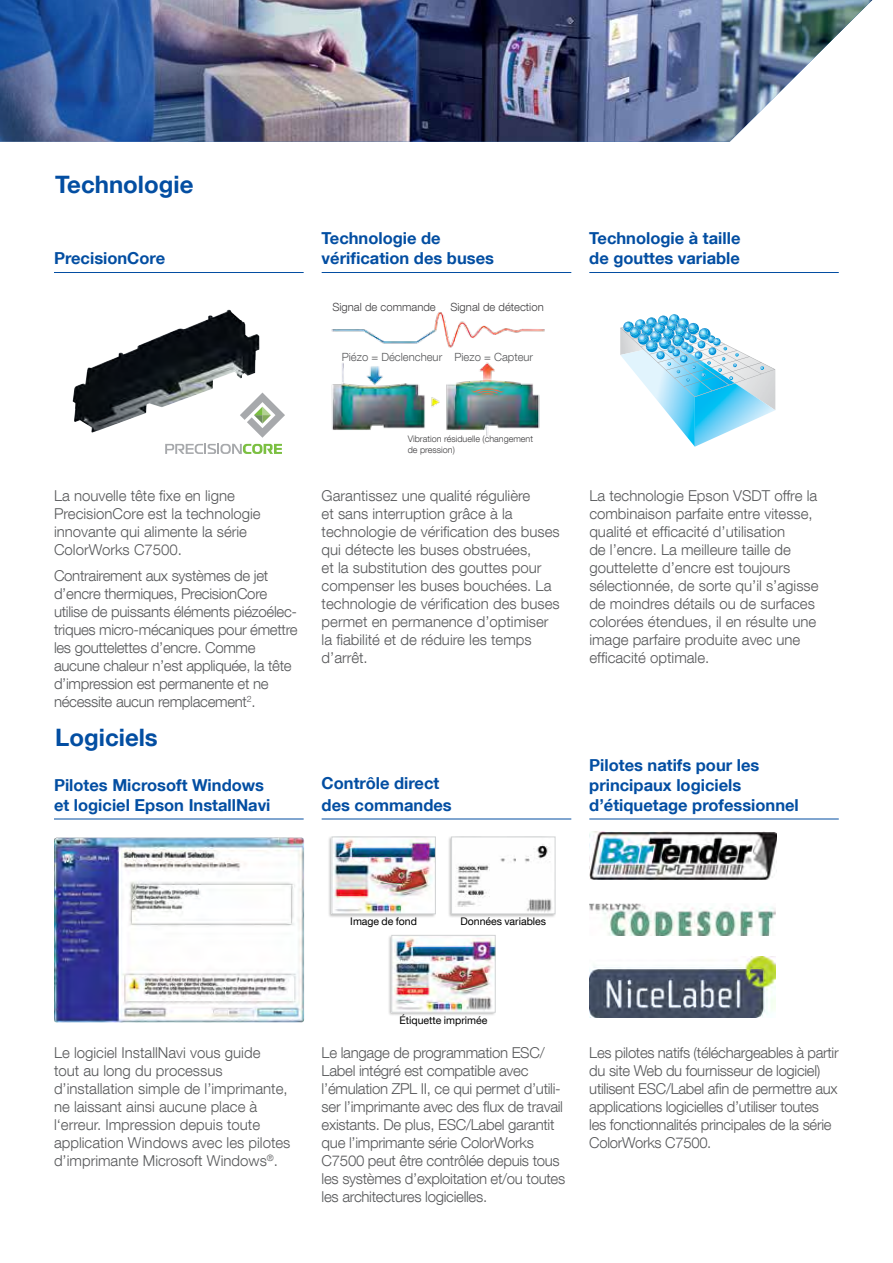
<style>
.page{position:relative;width:893px;height:1263px;background:#fff}
.page>*{position:absolute;margin:0;border:0;box-sizing:border-box;transform-origin:0 0}
.t1{font:700 24px "Helvetica Neue LT Com";color:#034ea2}
.t2{font:700 16.5px/19.5px "Helvetica Neue LT Com";color:#034ea2}
.t3{font:300 15px/18px "Helvetica Neue LT Com";color:#58595b}
.t4{font:300 15px/18px "Helvetica Neue LT Com";letter-spacing:-.02em;color:#58595b}
.t5{font:300 11.25px "Helvetica Neue LT Com";color:#414042}
.t6{font:300 11.25px "Helvetica Neue LT Com";color:#58595b}
.t7{font:10.5px "Helvetica Neue LT Com";color:#000}
.t8{font:300 9px/10.8px "Helvetica Neue LT Com";color:#414042}
</style>
<div class="page">
<img style="left:0;top:0;width:872px;height:142px">
<hr style="left:589px;top:819px;width:250px;height:1px;background:#034ea2">
<hr style="left:54px;top:819px;width:250px;height:1px;background:#034ea2">
<hr style="left:322px;top:819px;width:249px;height:1px;background:#034ea2">
<img style="left:54px;top:838px;width:250px;height:184px">
<div style="left:327px;top:836px;width:109px;height:82px;background:#000;opacity:.25"></div>
<img style="left:334px;top:839px;width:100px;height:73px">
<div style="left:332px;top:837px;width:104px;height:77px;border:1px solid #d1d3d4"></div>
<div style="left:447px;top:836px;width:109px;height:82px;background:#000;opacity:.25"></div>
<img style="left:453px;top:839px;width:100px;height:73px">
<div style="left:451px;top:837px;width:104px;height:77px;border:1px solid #d1d3d4"></div>
<div style="left:387px;top:935px;width:109px;height:82px;background:#000;opacity:.25"></div>
<img style="left:393px;top:937px;width:100px;height:73px">
<div style="left:391px;top:935px;width:104px;height:77px;border:1px solid #d1d3d4"></div>
<img style="left:589px;top:904px;width:186px;height:31px">
<img style="left:589px;top:957px;width:187px;height:60px">
<img style="left:589px;top:832px;width:187px;height:47px">
<hr style="left:589px;top:272px;width:250px;height:1px;background:#034ea2">
<hr style="left:54px;top:272px;width:250px;height:1px;background:#034ea2">
<hr style="left:322px;top:272px;width:249px;height:1px;background:#034ea2">
<img style="left:73px;top:311px;width:154px;height:122px">
<svg style="left:165px;top:444px;width:117px;height:10px"></svg>
<svg style="left:240px;top:392px;width:45px;height:46px"></svg>
<img style="left:331px;top:312px;width:214px;height:125px">
<img style="left:655px;top:397px;width:40px;height:50px">
<img style="left:695px;top:397px;width:80px;height:50px">
<img style="left:735px;top:397px;width:40px;height:13px">
<svg style="left:620px;top:314px;width:155px;height:83px"></svg>
<h1 class="t1" style="left:55px;top:169px;width:140px">Technologie</h1>
<p class="t2" style="left:54px;top:248px;width:113px">PrecisionCore</p>
<p class="t2" style="left:322px;top:228px;width:174px">Technologie de vérification des buses</p>
<p class="t2" style="left:589px;top:228px;width:153px">Technologie à taille de gouttes variable</p>
<p class="t5" style="left:332px;top:300px;width:105px">Signal de commande</p>
<p class="t6" style="left:342px;top:350px;width:193px">Piézo = Déclencheur Piezo = Capteur</p>
<p class="t5" style="left:450px;top:300px;width:95px">Signal de détection</p>
<p class="t3" style="left:54px;top:486px;width:208px">La nouvelle tête fixe en ligne<br>PrecisionCore est la technologie innovante qui alimente la série<br>ColorWorks C7500.</p>
<p class="t4" style="left:54px;top:566px;width:245px">Contrairement aux systèmes de jet d’encre thermiques, PrecisionCore utilise de puissants éléments piézoélec&shy;triques micro-mécaniques pour émettre les gouttelettes d’encre. Comme aucune chaleur n’est appliquée, la tête d’impression est permanente et ne nécessite aucun remplacement<sup>2</sup>.</p>
<p class="t8" style="left:408px;top:434px;width:127px">Vibration résiduelle (changement de pression)</p>
<p class="t3" style="left:322px;top:486px;width:240px">Garantissez une qualité régulière<br>et sans interruption grâce à la technologie de vérification des buses qui détecte les buses obstruées,<br>et la substitution des gouttes pour compenser les buses bouchées. La technologie de vérification des buses permet en permanence d’optimiser la fiabilité et de réduire les temps d’arrêt.</p>
<p class="t3" style="left:589px;top:486px;width:231px">La technologie Epson VSDT offre la combinaison parfaite entre vitesse, qualité et efficacité d’utilisation<br>de l’encre. La meilleure taille de gouttelette d’encre est toujours sélectionnée, de sorte qu’il s’agisse de moindres détails ou de surfaces colorées étendues, il en résulte une image parfaire produite avec une efficacité optimale.</p>
<h1 class="t1" style="left:55px;top:722px;width:104px">Logiciels</h1>
<p class="t2" style="left:54px;top:775px;width:218px">Pilotes Microsoft Windows et logiciel Epson InstallNavi</p>
<p class="t2" style="left:322px;top:773px;width:132px;line-height:21px">Contrôle direct des commandes</p>
<p class="t7" style="left:350px;top:915px;width:68px">Image de fond</p>
<p class="t7" style="left:460px;top:915px;width:87px">Données variables</p>
<p class="t7" style="left:399px;top:1013px;width:89px">Étiquette imprimée</p>
<p class="t2" style="left:589px;top:755px;width:211px">Pilotes natifs pour les principaux logiciels d’étiquetage professionnel</p>
<p class="t3" style="left:54px;top:1043px;width:238px">Le logiciel InstallNavi vous guide<br>tout au long du processus d’installation simple de l’imprimante, ne laissant ainsi aucune place à l‘erreur. Impression depuis toute application Windows avec les pilotes d’imprimante Microsoft Windows<sup>®</sup>.</p>
<p class="t4" style="left:322px;top:1043px;width:245px">Le langage de programmation ESC/ Label intégré est compatible avec l’émulation ZPL II, ce qui permet d’utili&shy;ser l’imprimante avec des flux de travail existants. De plus, ESC/Label garantit que l’imprimante série ColorWorks C7500 peut être contrôlée depuis tous les systèmes d’exploitation et/ou toutes les architectures logicielles.</p>
<p class="t4" style="left:589px;top:1043px;width:251px">Les pilotes natifs (téléchargeables à partir du site Web du fournisseur de logiciel) utilisent ESC/Label afin de permettre aux applications logicielles d’utiliser toutes les fonctionnalités principales de la série ColorWorks C7500.</p>
</div>
